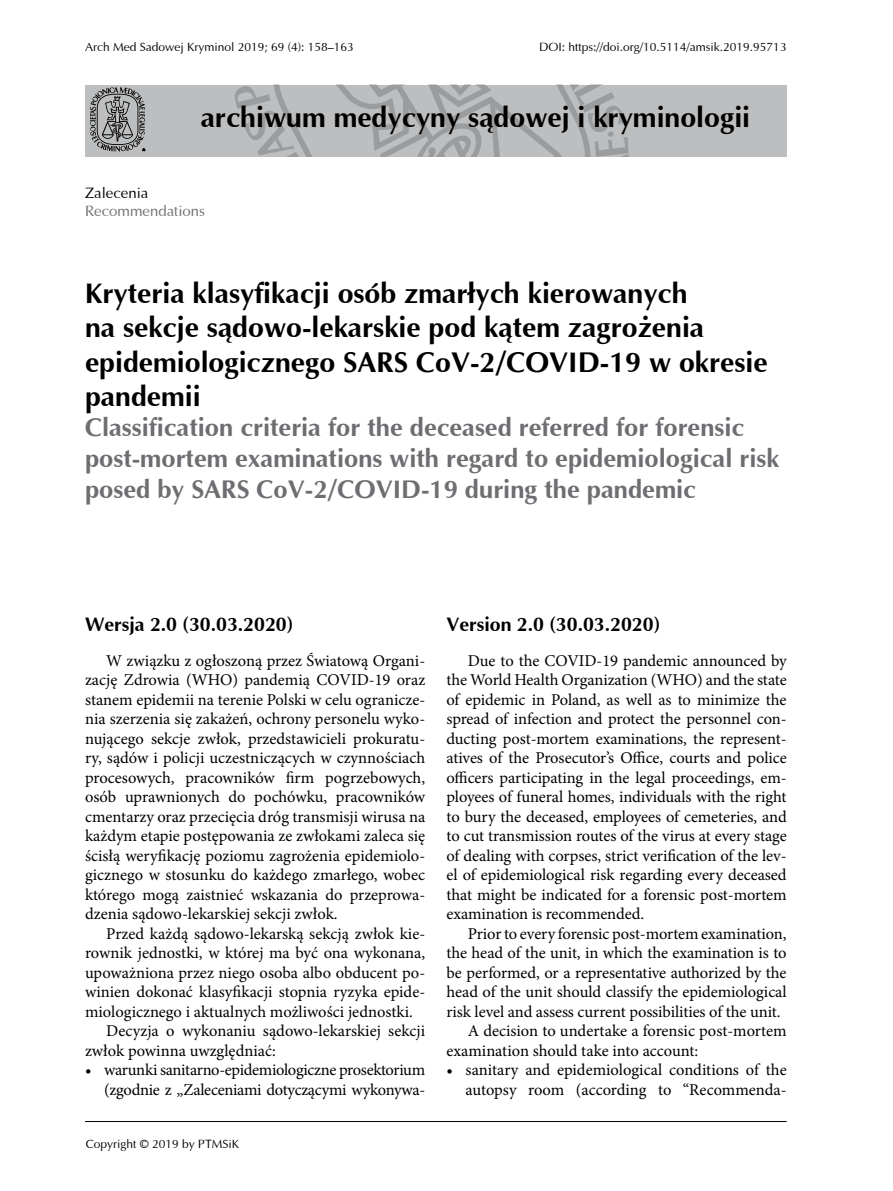
<style>
.page{position:relative;width:893px;height:1191px;background:#fff}
.page>*{position:absolute;margin:0;border:0;box-sizing:border-box;transform-origin:0 0}
.t1{font:700 28.5px/34.2px "Ottawa";color:#000}
.t2{font:700 25.5px/30.6px "Ottawa";color:#6d6e71}
.t3{font:700 19.5px "Ottawa";color:#000}
.t4{font:16.5px/19.5px "Minion Pro";letter-spacing:-.005em;color:#000;text-align:justify}
.t5{font:15px "Ottawa";color:#6d6e71}
.t6{font:15px "Ottawa";color:#000}
.t7{font:12px "Ottawa";color:#000}
</style>
<div class="page">
<div style="left:85px;top:85px;width:702px;height:71px;background:#bcbec0"></div>
<svg style="left:234px;top:85px;width:395px;height:71px"></svg>
<svg style="left:90px;top:87px;width:55px;height:64px"></svg>
<hr style="left:85px;top:1121px;width:702px;height:1px;background:#000">
<p class="t7" style="left:85px;top:40px;width:270px">Arch Med Sadowej Kryminol 2019; 69 (4): 158–163</p>
<p class="t7" style="left:539px;top:40px;width:249px">DOI: https://doi.org/10.5114/amsik.2019.95713</p>
<h1 class="t1" style="left:201px;top:99px;width:551px">archiwum medycyny sądowej i kryminologii</h1>
<p class="t6" style="left:85px;top:183px;width:65px">Zalecenia</p>
<p class="t5" style="left:85px;top:202px;width:122px">Recommendations</p>
<h1 class="t1" style="left:85px;top:276px;width:684px">Kryteria klasyfikacji osób zmarłych kierowanych<br>na sekcje sądowo-lekarskie pod kątem zagrożenia epidemiologicznego SARS CoV-2/COVID-19 w okresie pandemii</h1>
<h2 class="t2" style="left:85px;top:412px;width:696px">Classification criteria for the deceased referred for forensic post-mortem examinations with regard to epidemiological risk posed by SARS CoV-2/COVID-19 during the pandemic</h2>
<p class="t3" style="left:85px;top:612px;width:210px">Wersja 2.0 (30.03.2020)</p>
<p class="t4" style="left:85px;top:650px;width:342px;text-indent:21px">W związku z ogłoszoną przez Światową Organi&shy;zację Zdrowia (WHO) pandemią COVID-19 oraz stanem epidemii na terenie Polski w celu ogranicze&shy;nia szerzenia się zakażeń, ochrony personelu wyko&shy;nującego sekcje zwłok, przedstawicieli prokuratu&shy;ry, sądów i policji uczestniczących w czynnościach procesowych, pracowników firm pogrzebowych, osób uprawnionych do pochówku, pracowników cmentarzy oraz przecięcia dróg transmisji wirusa na każdym etapie postępowania ze zwłokami zaleca się ścisłą weryfikację poziomu zagrożenia epidemiolo&shy;gicznego w stosunku do każdego zmarłego, wobec którego mogą zaistnieć wskazania do przeprowa&shy;dzenia sądowo-lekarskiej sekcji zwłok.</p>
<p class="t4" style="left:106px;top:923px;width:320px">Przed każdą sądowo-lekarską sekcją zwłok kie-</p>
<p class="t4" style="left:85px;top:943px;width:342px">rownik jednostki, w której ma być ona wykonana,</p>
<p class="t4" style="left:85px;top:962px;width:342px">upoważniona przez niego osoba albo obducent po-</p>
<p class="t4" style="left:85px;top:982px;width:342px">winien dokonać klasyfikacji stopnia ryzyka epide-</p>
<p class="t4" style="left:85px;top:1001px;width:329px">miologicznego i aktualnych możliwości jednostki.</p>
<p class="t4" style="left:106px;top:1021px;width:320px">Decyzja o wykonaniu sądowo-lekarskiej sekcji</p>
<p class="t4" style="left:85px;top:1040px;width:192px">zwłok powinna uwzględniać:</p>
<p class="t4" style="left:85px;top:1060px;width:342px;text-align:right">• warunki sanitarno-epidemiologiczne prosektorium (zgodnie z „Zaleceniami dotyczącymi wykonywa-</p>
<p class="t7" style="left:86px;top:1136px;width:155px">Copyright © 2019 by PTMSiK</p>
<p class="t3" style="left:446px;top:612px;width:215px">Version 2.0 (30.03.2020)</p>
<p class="t4" style="left:446px;top:650px;width:342px;text-indent:21px">Due to the COVID-19 pandemic announced by the World Health Organization (WHO) and the state of epidemic in Poland, as well as to minimize the spread of infection and protect the personnel con&shy;ducting post-mortem examinations, the represent&shy;atives of the Prosecutor’s Office, courts and police officers participating in the legal proceedings, em&shy;ployees of funeral homes, individuals with the right to bury the deceased, employees of cemeteries, and to cut transmission routes of the virus at every stage of dealing with corpses, strict verification of the lev&shy;el of epidemiological risk regarding every deceased that might be indicated for a forensic post-mortem examination is recommended.</p>
<p class="t4" style="left:468px;top:923px;width:320px">Prior to every forensic post-mortem examination,</p>
<p class="t4" style="left:446px;top:943px;width:342px">the head of the unit, in which the examination is to</p>
<p class="t4" style="left:446px;top:962px;width:342px">be performed, or a representative authorized by the</p>
<p class="t4" style="left:446px;top:982px;width:342px">head of the unit should classify the epidemiological</p>
<p class="t4" style="left:446px;top:1001px;width:336px">risk level and assess current possibilities of the unit.</p>
<p class="t4" style="left:468px;top:1021px;width:320px">A decision to undertake a forensic post-mortem</p>
<p class="t4" style="left:446px;top:1040px;width:253px">examination should take into account:</p>
<p class="t4" style="left:446px;top:1060px;width:342px;text-align:right">• sanitary and epidemiological conditions of the autopsy room (according to “Recommenda-</p>
</div>
